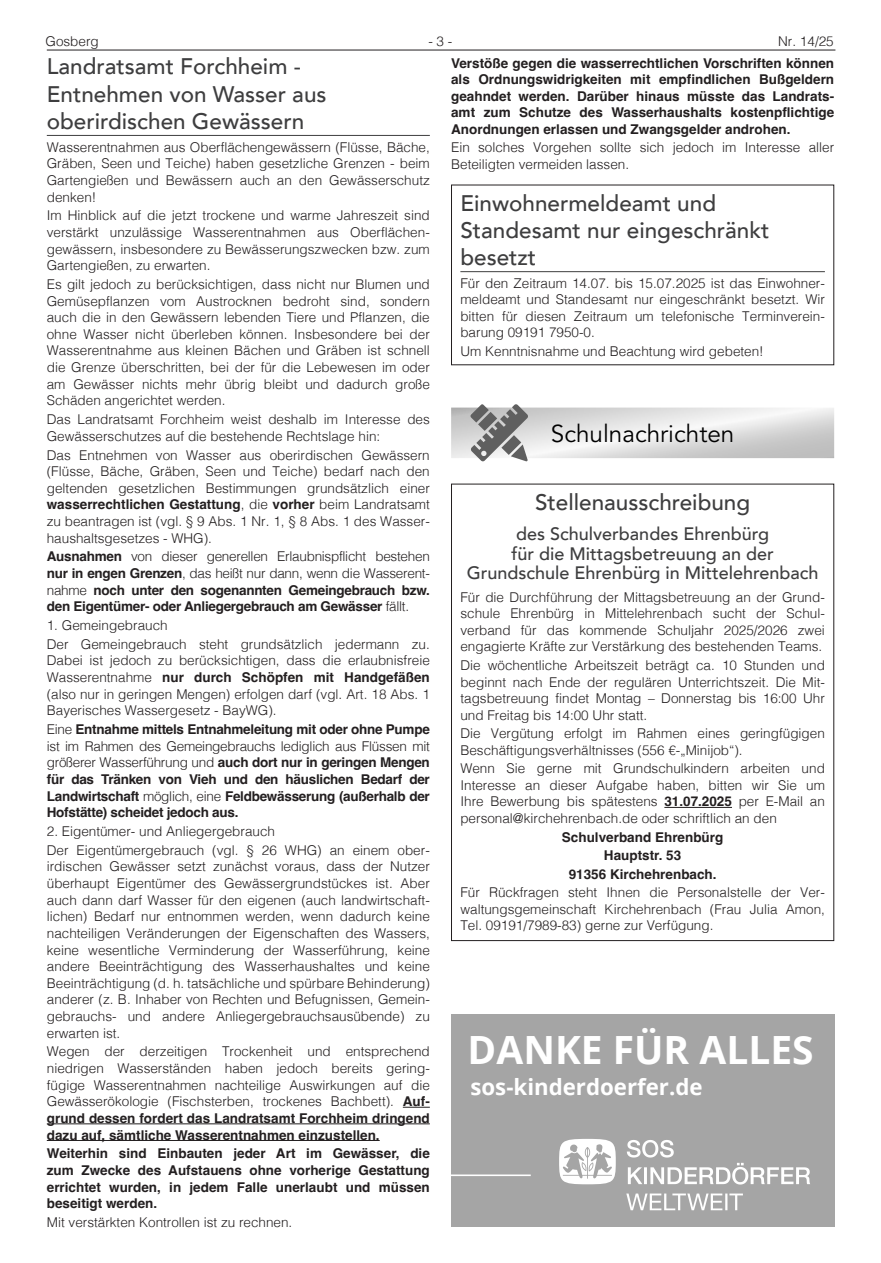
<style>
.page{position:relative;width:881px;height:1263px;background:#fff}
.page>*{position:absolute;margin:0;border:0;box-sizing:border-box;transform-origin:0 0}
.t1{font:700 38.85px "Open Sans";color:#fff}
.t2{font:24.3px "Avenir LT";color:#000}
.t3{font:500 22.5px/27.2px "Avenir LT";color:#3e3e3f}
.t4{font:700 22.2px "Open Sans";color:#fff}
.t5{font:500 18px/19.5px "Avenir LT";color:#3e3e3f;text-align:center}
.t6{font:300 13.5px/16.6px "Helvetica";color:#231f20;text-align:justify}
.t7{font:700 13.5px/16.6px "Helvetica";color:#231f20;text-align:justify}
.s1{font-weight:700}
.s2{font-weight:300}
</style>
<div class="page">
<hr style="left:47px;top:50px;width:788px;height:1px;background:#231f20">
<hr style="left:47px;top:135px;width:382px;height:1px;background:#3e3e3f">
<svg style="left:402px;top:1107px;width:27px;height:1px"></svg>
<hr style="left:47px;top:1123px;width:382px;height:1px;background:#231f20">
<hr style="left:47px;top:1140px;width:332px;height:1px;background:#231f20">
<hr style="left:460px;top:271px;width:364px;height:1px;background:#3e3e3f">
<svg style="left:451px;top:404px;width:382px;height:57px"></svg>
<hr style="left:664px;top:807px;width:67px;height:1px;background:#231f20">
<div style="left:451px;top:1014px;width:382px;height:213px;background:#a5a5a5"></div>
<hr style="left:451px;top:1174px;width:79px;height:2px;background:#fff">
<svg style="left:559px;top:1139px;width:56px;height:45px"></svg>
<svg style="left:627px;top:1140px;width:46px;height:17px"></svg>
<svg style="left:627px;top:1163px;width:183px;height:21px"></svg>
<svg style="left:626px;top:1193px;width:116px;height:17px"></svg>
<p class="t6" style="left:45px;top:32px;width:55px">Gosberg</p>
<p class="t6" style="left:428px;top:32px;width:26px">- 3 -</p>
<p class="t6" style="left:777px;top:32px;width:57px">Nr. 14/25</p>
<h3 class="t3" style="left:47px;top:54px;width:281px">Landratsamt Forchheim -<br>Entnehmen von Wasser aus oberirdischen Gewässern</h3>
<p class="t6" style="left:47px;top:138px;width:384px">Wasserentnahmen aus Oberflächengewässern (Flüsse, Bäche, Gräben, Seen und Teiche) haben gesetzliche Grenzen - beim Gartengießen und Bewässern auch an den Gewässerschutz denken!</p>
<p class="t6" style="left:47px;top:206px;width:384px">Im Hinblick auf die jetzt trockene und warme Jahreszeit sind verstärkt unzulässige Wasserentnahmen aus Oberflächen&shy;gewässern, insbesondere zu Bewässerungszwecken bzw. zum Gartengießen, zu erwarten.</p>
<p class="t6" style="left:47px;top:275px;width:384px">Es gilt jedoch zu berücksichtigen, dass nicht nur Blumen und Gemüsepflanzen vom Austrocknen bedroht sind, sondern auch die in den Gewässern lebenden Tiere und Pflanzen, die ohne Wasser nicht überleben können. Insbesondere bei der Wasserentnahme aus kleinen Bächen und Gräben ist schnell die Grenze überschritten, bei der für die Lebewesen im oder am Gewässer nichts mehr übrig bleibt und dadurch große Schäden angerichtet werden.</p>
<p class="t6" style="left:47px;top:410px;width:384px">Das Landratsamt Forchheim weist deshalb im Interesse des<br>Gewässerschutzes auf die bestehende Rechtslage hin:</p>
<p class="t6" style="left:47px;top:445px;width:384px">Das Entnehmen von Wasser aus oberirdischen Gewässern (Flüsse, Bäche, Gräben, Seen und Teiche) bedarf nach den geltenden gesetzlichen Bestimmungen grundsätzlich einer <span class="s1">wasserrechtlichen Gestattung</span>, die <span class="s1">vorher</span> beim Landratsamt zu beantragen ist (vgl. § 9 Abs. 1 Nr. 1, § 8 Abs. 1 des Wasser&shy;haushaltsgesetzes - WHG).</p>
<p class="t7" style="left:47px;top:550px;width:384px">Ausnahmen <span class="s2">von dieser generellen Erlaubnispflicht bestehen </span>nur in engen Grenzen<span class="s2">, das heißt nur dann, wenn die Wasserent&shy;nahme</span> noch unter den sogenannten Gemeingebrauch bzw. den Eigentümer- oder Anliegergebrauch am Gewässer <span class="s2">fällt.</span></p>
<p class="t6" style="left:47px;top:615px;width:384px;line-height:18.8px">1. Gemeingebrauch<br>Der Gemeingebrauch steht grundsätzlich jedermann zu.</p>
<p class="t6" style="left:47px;top:651px;width:384px">Dabei ist jedoch zu berücksichtigen, dass die erlaubnisfreie Wasserentnahme <span class="s1">nur durch Schöpfen mit Handgefäßen </span>(also nur in geringen Mengen) erfolgen darf (vgl. Art. 18 Abs. 1<br>Bayerisches Wassergesetz - BayWG).</p>
<p class="t7" style="left:47px;top:722px;width:384px"><span class="s2">Eine</span> Entnahme mittels Entnahmeleitung mit oder ohne Pumpe <span class="s2">ist im Rahmen des Gemeingebrauchs lediglich aus Flüssen mit größerer Wasserführung und</span> auch dort nur in geringen Mengen für das Tränken von Vieh und den häuslichen Bedarf der Landwirtschaft <span class="s2">möglich, eine</span> Feldbewässerung (außerhalb der Hofstätte) scheidet jedoch aus.</p>
<p class="t6" style="left:47px;top:821px;width:384px;line-height:18.8px">2. Eigentümer- und Anliegergebrauch<br>Der Eigentümergebrauch (vgl. § 26 WHG) an einem ober-</p>
<p class="t6" style="left:47px;top:857px;width:384px">irdischen Gewässer setzt zunächst voraus, dass der Nutzer überhaupt Eigentümer des Gewässergrundstückes ist. Aber auch dann darf Wasser für den eigenen (auch landwirtschaft&shy;lichen) Bedarf nur entnommen werden, wenn dadurch keine nachteiligen Veränderungen der Eigenschaften des Wassers, keine wesentliche Verminderung der Wasserführung, keine andere Beeinträchtigung des Wasserhaushaltes und keine Beeinträchtigung (d. h. tatsächliche und spürbare Behinderung) anderer (z. B. Inhaber von Rechten und Befugnissen, Gemein&shy;gebrauchs- und andere Anliegergebrauchsausübende) zu erwarten ist.</p>
<p class="t6" style="left:47px;top:1042px;width:384px">Wegen der derzeitigen Trockenheit und entsprechend niedrigen Wasserständen haben jedoch bereits gering&shy;fügige Wasserentnahmen nachteilige Auswirkungen auf die Gewässerökologie (Fischsterben, trockenes Bachbett). <span class="s1">Auf&shy;grund dessen fordert das Landratsamt Forchheim dringend dazu auf, sämtliche Wasserentnahmen einzustellen.</span></p>
<p class="t7" style="left:47px;top:1147px;width:384px">Weiterhin sind Einbauten jeder Art im Gewässer, die zum Zwecke des Aufstauens ohne vorherige Gestattung errichtet wurden, in jedem Falle unerlaubt und müssen beseitigt werden.</p>
<p class="t6" style="left:47px;top:1213px;width:247px">Mit verstärkten Kontrollen ist zu rechnen.</p>
<p class="t7" style="left:451px;top:56px;width:384px">Verstöße gegen die wasserrechtlichen Vorschriften können als Ordnungswidrigkeiten mit empfindlichen Bußgeldern geahndet werden. Darüber hinaus müsste das Landrats&shy;amt zum Schutze des Wasserhaushalts kostenpflichtige Anordnungen erlassen und Zwangsgelder androhen.</p>
<p class="t6" style="left:451px;top:138px;width:384px">Ein solches Vorgehen sollte sich jedoch im Interesse aller<br>Beteiligten vermeiden lassen.</p>
<h3 class="t3" style="left:460px;top:190px;width:310px">Einwohnermeldeamt und<br>Standesamt nur eingeschränkt besetzt</h3>
<p class="t6" style="left:460px;top:274px;width:366px">Für den Zeitraum 14.07. bis 15.07.2025 ist das Einwohner&shy;meldeamt und Standesamt nur eingeschränkt besetzt. Wir bitten für diesen Zeitraum um telefonische Terminverein&shy;barung 09191 7950-0.</p>
<p class="t6" style="left:460px;top:342px;width:305px">Um Kenntnisnahme und Beachtung wird gebeten!</p>
<h2 class="t2" style="left:550px;top:420px;width:185px">Schulnachrichten</h2>
<h3 class="t3" style="left:535px;top:489px;width:217px">Stellenausschreibung</h3>
<h3 class="t5" style="left:466px;top:525px;width:353px">des Schulverbandes Ehrenbürg<br>für die Mittagsbetreuung an der<br>Grundschule Ehrenbürg in Mittelehrenbach</h3>
<p class="t6" style="left:460px;top:588px;width:366px">Für die Durchführung der Mittagsbetreuung an der Grund&shy;schule Ehrenbürg in Mittelehrenbach sucht der Schul&shy;verband für das kommende Schuljahr 2025/2026 zwei engagierte Kräfte zur Verstärkung des bestehenden Teams.</p>
<p class="t6" style="left:460px;top:656px;width:366px">Die wöchentliche Arbeitszeit beträgt ca. 10 Stunden und beginnt nach Ende der regulären Unterrichtszeit. Die Mit&shy;tagsbetreuung findet Montag – Donnerstag bis 16:00 Uhr und Freitag bis 14:00 Uhr statt.</p>
<p class="t6" style="left:460px;top:724px;width:366px">Die Vergütung erfolgt im Rahmen eines geringfügigen<br>Beschäftigungsverhältnisses (556 €-„Minijob“).</p>
<p class="t6" style="left:460px;top:759px;width:366px">Wenn Sie gerne mit Grundschulkindern arbeiten und Interesse an dieser Aufgabe haben, bitten wir Sie um Ihre Bewerbung bis spätestens <span class="s1">31.07.2025</span> per E-Mail an personal@kirchehrenbach.de oder schriftlich an den</p>
<p class="t7" style="left:561px;top:829px;width:163px;line-height:18.6px;text-align:center">Schulverband Ehrenbürg<br>Hauptstr. 53<br>91356 Kirchehrenbach.</p>
<p class="t6" style="left:460px;top:883px;width:366px">Für Rückfragen steht Ihnen die Personalstelle der Ver&shy;waltungsgemeinschaft Kirchehrenbach (Frau Julia Amon, Tel. 09191/7989-83) gerne zur Verfügung.</p>
<h1 class="t1" style="left:467px;top:1023px;width:347px">DANKE FÜR ALLES</h1>
<h3 class="t4" style="left:470px;top:1071px;width:233px">sos-kinderdoerfer.de</h3>
</div>
